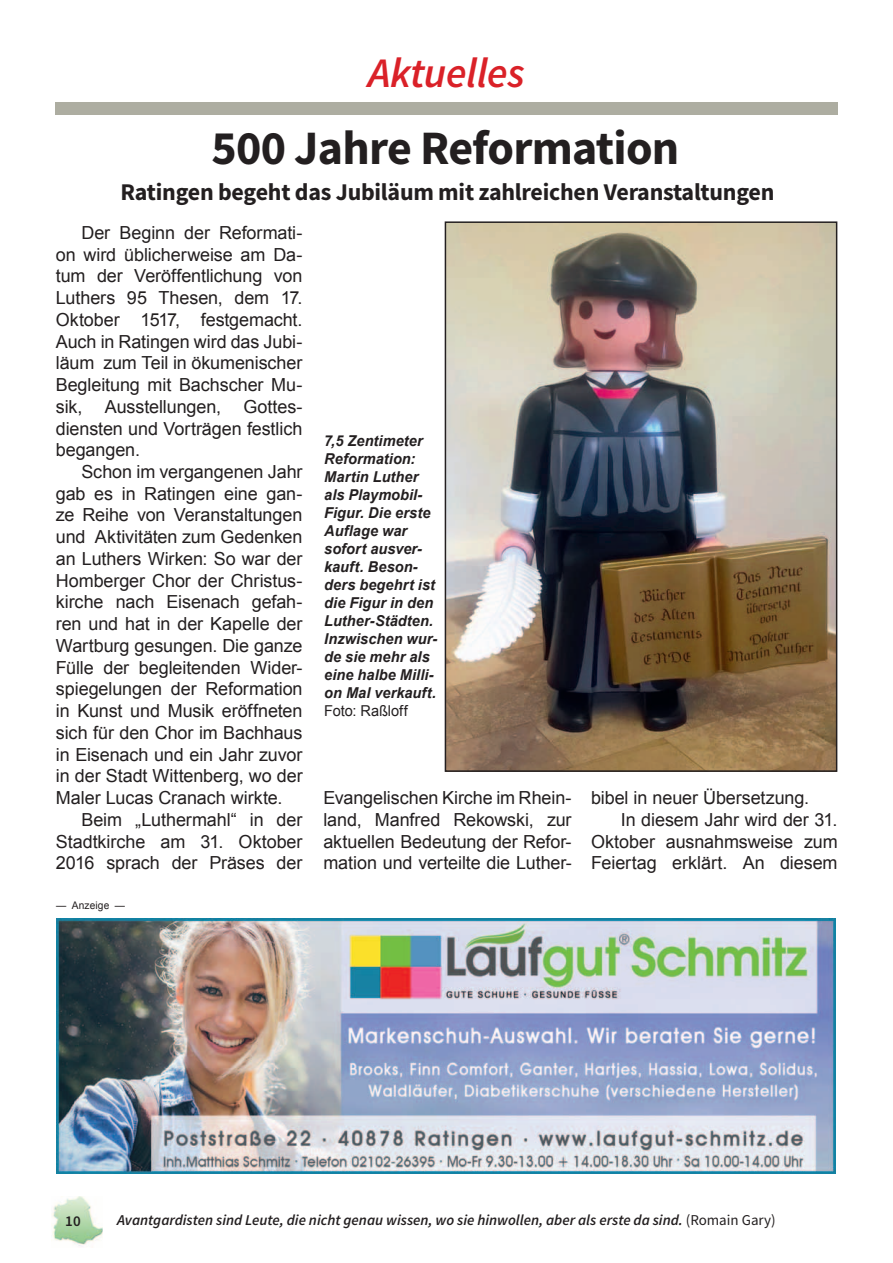
<style>
.page{position:relative;width:893px;height:1263px;background:#fff}
.page>*{position:absolute;margin:0;border:0;box-sizing:border-box;transform-origin:0 0}
.t1{font:700 48px "Source Sans Pro";letter-spacing:-.015em;color:#231f20}
.t2{font:italic 600 42px "Source Sans Pro";letter-spacing:-.01em;color:#da2128}
.t3{font:700 24px "Source Sans Pro";letter-spacing:-.01em;color:#231f20}
.t4{font:18px/21.8px "Arial";letter-spacing:-.005em;color:#231f20;text-align:justify}
.t5{font:italic 700 15px/18px "Arial";letter-spacing:.005em;color:#231f20}
.t6{font:italic 600 15px "Source Sans Pro";color:#231f20}
.t7{font:15px "Arial";letter-spacing:-.005em;color:#231f20}
.t8{font:600 15px "Source Sans Pro";color:#231f20}
.t9{font:10.5px "Arial";letter-spacing:.015em;color:#231f20}
.s1{font-weight:400;font-style:normal}
</style>
<div class="page">
<img style="left:52px;top:1196px;width:50px;height:50px">
<div style="left:55px;top:102px;width:783px;height:13px;background:#adada1"></div>
<img style="left:448px;top:224px;width:386px;height:545px">
<div style="left:445px;top:221px;width:392px;height:551px;border:2px solid #231f20"></div>
<img style="left:57px;top:918px;width:779px;height:255px">
<h2 class="t2" style="left:368px;top:56px;width:158px">Aktuelles</h2>
<h1 class="t1" style="left:211px;top:129px;width:469px">500 Jahre Reformation</h1>
<h3 class="t3" style="left:121px;top:183px;width:655px">Ratingen begeht das Jubiläum mit zahlreichen Veranstaltungen</h3>
<p class="t4" style="left:56px;top:222px;width:248px;text-indent:26px">Der Beginn der Reformati&shy;on wird üblicherweise am Da&shy;tum der Veröffentlichung von Luthers 95 Thesen, dem 17.<br>Oktober 1517, festgemacht.<br>Auch in Ratingen wird das Jubi&shy;läum zum Teil in ökumenischer Begleitung mit Bachscher Mu&shy;sik, Ausstellungen, Gottes&shy;diensten und Vorträgen festlich begangen.</p>
<p class="t4" style="left:56px;top:461px;width:248px;text-indent:26px">Schon im vergangenen Jahr gab es in Ratingen eine gan&shy;ze Reihe von Veranstaltungen und Aktivitäten zum Gedenken an Luthers Wirken: So war der Homberger Chor der Christus&shy;kirche nach Eisenach gefah&shy;ren und hat in der Kapelle der Wartburg gesungen. Die ganze Fülle der begleitenden Wider&shy;spiegelungen der Reformation in Kunst und Musik eröffneten sich für den Chor im Bachhaus in Eisenach und ein Jahr zuvor in der Stadt Wittenberg, wo der Maler Lucas Cranach wirkte.</p>
<p class="t4" style="left:56px;top:809px;width:248px;text-indent:26px">Beim „Luthermahl“ in der Stadtkirche am 31. Oktober 2016 sprach der Präses der</p>
<p class="t9" style="left:56px;top:899px;width:70px">— Anzeige —</p>
<p class="t5" style="left:324px;top:432px;width:115px">7,5 Zentimeter<br>Reformation:<br>Martin Luther als Playmobil-<br>Figur. Die erste<br>Auflage war sofort ausver&shy;kauft. Beson&shy;ders begehrt ist die Figur in den<br>Luther-Städten.<br>Inzwischen wur&shy;de sie mehr als eine halbe Milli&shy;on Mal verkauft.</p>
<p class="t7" style="left:324px;top:702px;width:85px">Foto: Raßloff</p>
<p class="t4" style="left:323px;top:787px;width:250px">Evangelischen Kirche im Rhein&shy;land, Manfred Rekowski, zur aktuellen Bedeutung der Refor&shy;mation und verteilte die Luther-</p>
<p class="t4" style="left:591px;top:787px;width:220px">bibel in neuer Übersetzung.</p>
<p class="t4" style="left:621px;top:809px;width:218px">In diesem Jahr wird der 31.</p>
<p class="t4" style="left:591px;top:830px;width:248px">Oktober ausnahmsweise zum</p>
<p class="t4" style="left:591px;top:852px;width:248px">Feiertag erklärt. An diesem</p>
<p class="t8" style="left:65px;top:1212px;width:17px">10</p>
<p class="t6" style="left:117px;top:1214px;width:660px">Avantgardisten sind Leute, die nicht genau wissen, wo sie hinwollen, aber als erste da sind. <span class="s1">(Romain Gary)</span></p>
</div>
